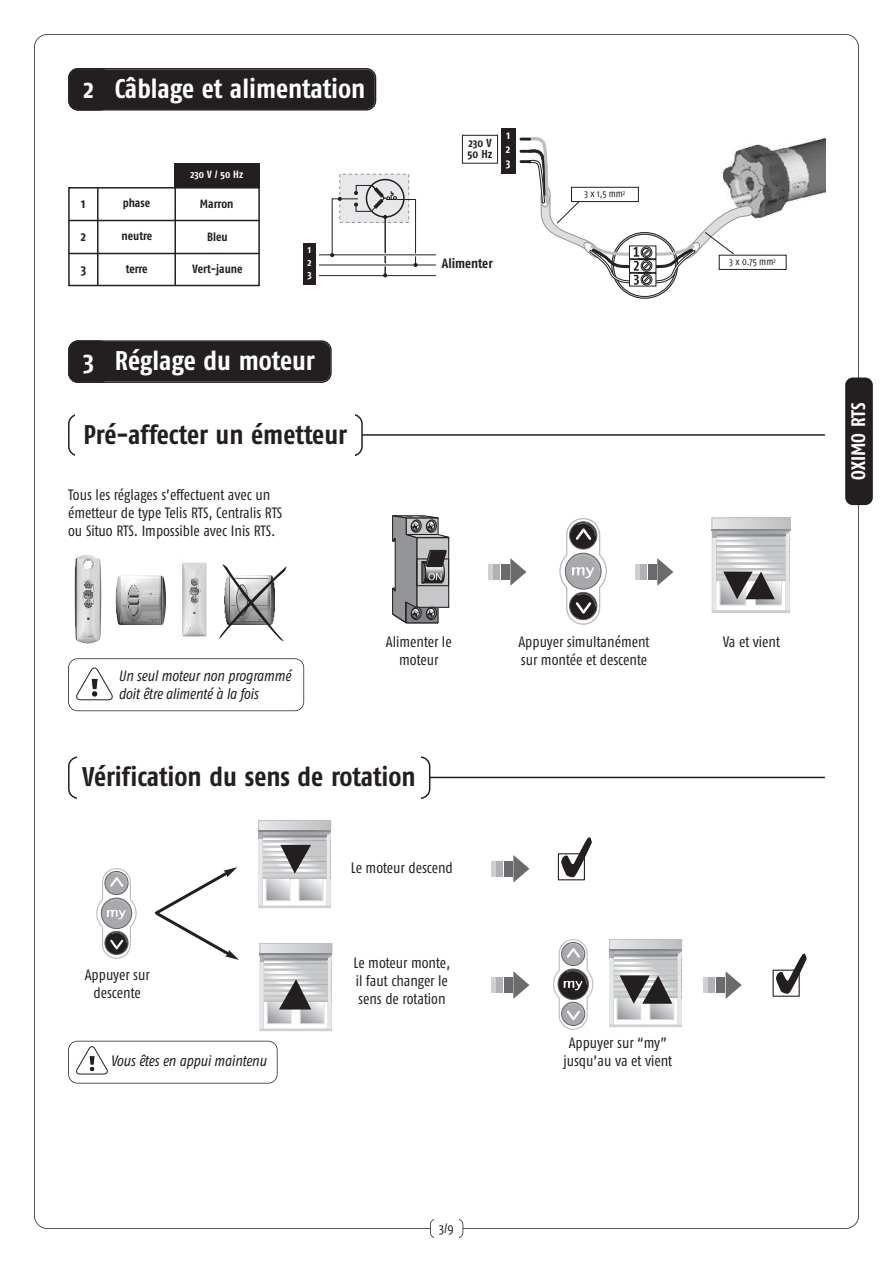
<style>
.page{position:relative;width:893px;height:1263px;background:#fff}
.page>*{position:absolute;margin:0;border:0;box-sizing:border-box;transform-origin:0 0}
.t1{font:700 27px "Fago Co";letter-spacing:-.005em;color:#231f20}
.t2{font:700 27px "Fago Co";letter-spacing:-.005em;color:#fff}
.t3{font:700 19.5px "Fago Co";color:#fff}
.t4{font:15px/18px "Fago Co";color:#231f20;text-align:center}
.t5{font:italic 15px/18px "Fago Co";letter-spacing:-.01em;color:#231f20}
.t6{font:700 13.5px "Fago Co";color:#231f20}
.t7{font:13.5px "Fago Co";color:#231f20}
.t8{font:700 12px "Fago Co";color:#231f20}
.t9{font:700 11.55px/11.6px "Fago Co";color:#231f20}
.t10{font:700 11.55px/13.8px "Fago Co";color:#fff;text-align:justify}
.t11{font:700 10.5px/12.6px "Fago Co";color:#fff;text-align:justify}
.t12{font:10.05px "Fago Co";color:#231f20}
</style>
<div class="page">
<div style="left:430px;top:1219px;width:33px;height:19px;border:2px solid #231f20;border-radius:6px"></div>
<div style="left:434px;top:1218px;width:25px;height:21px;background:#fff"></div>
<div style="left:845px;top:377px;width:28px;height:128px;background:#231f20;border-radius:8px"></div>
<svg style="left:68px;top:68px;width:308px;height:43px;background:#282425"></svg>
<div style="left:174px;top:163px;width:86px;height:25px;background:#231f20"></div>
<div style="left:68px;top:187px;width:192px;height:99px;border:2px solid #231f20"></div>
<img style="left:753px;top:138px;width:72px;height:81px">
<svg style="left:521px;top:137px;width:232px;height:162px"></svg>
<div style="left:719px;top:255px;width:67px;height:14px;background:#fff"></div>
<div style="left:719px;top:255px;width:67px;height:15px;border:1px solid #231f20"></div>
<div style="left:571px;top:187px;width:67px;height:15px;background:#fff"></div>
<div style="left:571px;top:187px;width:68px;height:15px;border:1px solid #231f20"></div>
<div style="left:462px;top:135px;width:36px;height:29px;border:1px solid #231f20"></div>
<div style="left:303px;top:243px;width:13px;height:42px;background:#231f20"></div>
<div style="left:501px;top:128px;width:14px;height:46px;background:#231f20"></div>
<div style="left:340px;top:174px;width:69px;height:48px;background:#e7e8e9"></div>
<div style="left:339px;top:174px;width:70px;height:49px;border:1px dashed #939598"></div>
<div style="left:366px;top:179px;width:39px;height:39px;border:2px solid #231f20;border-radius:50%"></div>
<svg style="left:330px;top:184px;width:87px;height:93px"></svg>
<hr style="left:319px;top:254px;width:117px;height:1px;background:#231f20">
<hr style="left:319px;top:265px;width:117px;height:1px;background:#231f20">
<hr style="left:319px;top:275px;width:117px;height:1px;background:#231f20">
<hr style="left:69px;top:220px;width:191px;height:1px;background:#231f20">
<hr style="left:68px;top:253px;width:192px;height:1px;background:#231f20">
<hr style="left:174px;top:176px;width:2px;height:109px;background:#231f20">
<hr style="left:97px;top:188px;width:2px;height:97px;background:#231f20">
<svg style="left:68px;top:340px;width:264px;height:43px;background:#282425"></svg>
<svg style="left:392px;top:515px;width:57px;height:108px;background:#919193"></svg>
<svg style="left:712px;top:518px;width:79px;height:95px;background:#bebec0"></svg>
<svg style="left:559px;top:518px;width:48px;height:107px"></svg>
<svg style="left:96px;top:868px;width:41px;height:91px"></svg>
<svg style="left:553px;top:939px;width:41px;height:91px"></svg>
<div style="left:259px;top:820px;width:72px;height:10px;border:1px solid #bcbdc0"></div>
<div style="left:260px;top:943px;width:72px;height:10px;border:1px solid #bcbdc0"></div>
<svg style="left:260px;top:944px;width:73px;height:87px;background:#c2c3c5"></svg>
<svg style="left:259px;top:821px;width:73px;height:87px;background:#c4c5c6"></svg>
<svg style="left:513px;top:971px;width:16px;height:28px"></svg>
<hr style="left:491px;top:977px;width:4px;height:15px;background:#cfd0d2">
<div style="left:496px;top:977px;width:7px;height:15px;background:#b1b2b5"></div>
<div style="left:504px;top:977px;width:8px;height:15px;background:#6b6b6e"></div>
<svg style="left:726px;top:971px;width:16px;height:28px"></svg>
<hr style="left:703px;top:977px;width:4px;height:15px;background:#cfd0d2">
<div style="left:709px;top:977px;width:6px;height:15px;background:#b1b2b5"></div>
<div style="left:716px;top:977px;width:8px;height:15px;background:#6b6b6e"></div>
<svg style="left:513px;top:855px;width:16px;height:27px"></svg>
<hr style="left:491px;top:861px;width:4px;height:15px;background:#cfd0d2">
<div style="left:496px;top:861px;width:7px;height:15px;background:#b1b2b5"></div>
<div style="left:504px;top:861px;width:8px;height:15px;background:#6b6b6e"></div>
<svg style="left:510px;top:558px;width:16px;height:28px"></svg>
<hr style="left:488px;top:564px;width:4px;height:15px;background:#cfd0d2">
<div style="left:493px;top:564px;width:7px;height:15px;background:#b1b2b5"></div>
<div style="left:501px;top:564px;width:8px;height:15px;background:#6b6b6e"></div>
<svg style="left:657px;top:558px;width:16px;height:28px"></svg>
<hr style="left:635px;top:564px;width:4px;height:15px;background:#cfd0d2">
<div style="left:640px;top:564px;width:7px;height:15px;background:#b1b2b5"></div>
<div style="left:648px;top:564px;width:8px;height:15px;background:#6b6b6e"></div>
<img style="left:116px;top:576px;width:50px;height:49px">
<img style="left:182px;top:562px;width:25px;height:75px">
<img style="left:74px;top:555px;width:27px;height:88px">
<svg style="left:219px;top:564px;width:67px;height:77px"></svg>
<div style="left:68px;top:658px;width:236px;height:53px;border:2px solid #231f20;border-radius:9px"></div>
<svg style="left:79px;top:700px;width:31px;height:1px"></svg>
<svg style="left:76px;top:668px;width:37px;height:32px"></svg>
<div style="left:68px;top:1041px;width:210px;height:42px;border:2px solid #231f20;border-radius:9px"></div>
<svg style="left:78px;top:1074px;width:28px;height:1px"></svg>
<svg style="left:76px;top:1046px;width:32px;height:28px"></svg>
<svg style="left:154px;top:867px;width:85px;height:93px"></svg>
<div style="left:558px;top:853px;width:27px;height:27px;border:1px solid #231f20"></div>
<svg style="left:561px;top:837px;width:31px;height:40px"></svg>
<div style="left:773px;top:970px;width:27px;height:27px;border:1px solid #231f20"></div>
<svg style="left:776px;top:954px;width:31px;height:40px"></svg>
<svg style="left:609px;top:939px;width:74px;height:88px;background:#b9b9bb"></svg>
<svg style="left:68px;top:414px;width:295px;height:42px"></svg>
<div style="left:76px;top:413px;width:279px;height:44px;background:#fff"></div>
<hr style="left:362px;top:434px;width:463px;height:2px;background:#231f20">
<svg style="left:68px;top:756px;width:362px;height:43px"></svg>
<div style="left:78px;top:755px;width:343px;height:44px;background:#fff"></div>
<hr style="left:429px;top:777px;width:396px;height:1px;background:#231f20">
<h1 class="t2" style="left:84px;top:79px;width:283px">2 Câblage et alimentation</h1>
<p class="t6" style="left:81px;top:198px;width:6px">1</p>
<p class="t6" style="left:81px;top:231px;width:7px">2</p>
<p class="t6" style="left:81px;top:264px;width:7px">3</p>
<p class="t8" style="left:123px;top:199px;width:29px">phase</p>
<p class="t8" style="left:122px;top:232px;width:32px">neutre</p>
<p class="t8" style="left:126px;top:264px;width:23px">terre</p>
<p class="t11" style="left:191px;top:169px;width:54px">230 V / 50 Hz</p>
<p class="t8" style="left:200px;top:199px;width:35px">Marron</p>
<p class="t8" style="left:207px;top:232px;width:22px">Bleu</p>
<p class="t8" style="left:193px;top:264px;width:51px">Vert-jaune</p>
<p class="t11" style="left:307px;top:244px;width:6px">1<br>2<br>3</p>
<h1 class="t2" style="left:83px;top:352px;width:233px">3 Réglage du moteur</h1>
<h1 class="t1" style="left:83px;top:425px;width:265px">Pré-affecter un émetteur</h1>
<p class="t4" style="left:68px;top:487px;width:216px;text-align:left">Tous les réglages s’effectuent avec un émetteur de type Telis RTS, Centralis RTS ou Situo RTS. Impossible avec Inis RTS.</p>
<p class="t9" style="left:467px;top:138px;width:27px">230 V<br>50 Hz</p>
<p class="t10" style="left:506px;top:129px;width:6px">1<br>2<br>3</p>
<p class="t6" style="left:442px;top:259px;width:52px">Alimenter</p>
<p class="t12" style="left:584px;top:190px;width:42px">3 x 1,5 mm<sup>2</sup></p>
<p class="t12" style="left:729px;top:258px;width:48px">3 x 0.75 mm<sup>2</sup></p>
<p class="t5" style="left:118px;top:668px;width:174px">Un seul moteur non programmé doit être alimenté à la fois</p>
<p class="t4" style="left:386px;top:634px;width:67px">Alimenter le moteur</p>
<h1 class="t1" style="left:83px;top:767px;width:335px">Vérification du sens de rotation</h1>
<p class="t4" style="left:85px;top:967px;width:67px">Appuyer sur descente</p>
<p class="t5" style="left:111px;top:1053px;width:157px">Vous êtes en appui maintenu</p>
<p class="t4" style="left:351px;top:860px;width:104px">Le moteur descend</p>
<p class="t4" style="left:354px;top:955px;width:98px;text-align:left">Le moteur monte, il faut changer le sens de rotation</p>
<p class="t4" style="left:518px;top:634px;width:133px;text-align:left">Appuyer simultanément sur montée et descente</p>
<p class="t4" style="left:723px;top:634px;width:58px">Va et vient</p>
<p class="t4" style="left:563px;top:1035px;width:110px">Appuyer sur “my” jusqu’au va et vient</p>
<p class="t7" style="left:439px;top:1223px;width:16px">3/9</p>
<h2 class="t3" style="left:851px;top:480px;width:78px;rotate:-90deg">OXIMO RTS</h2>
</div>
